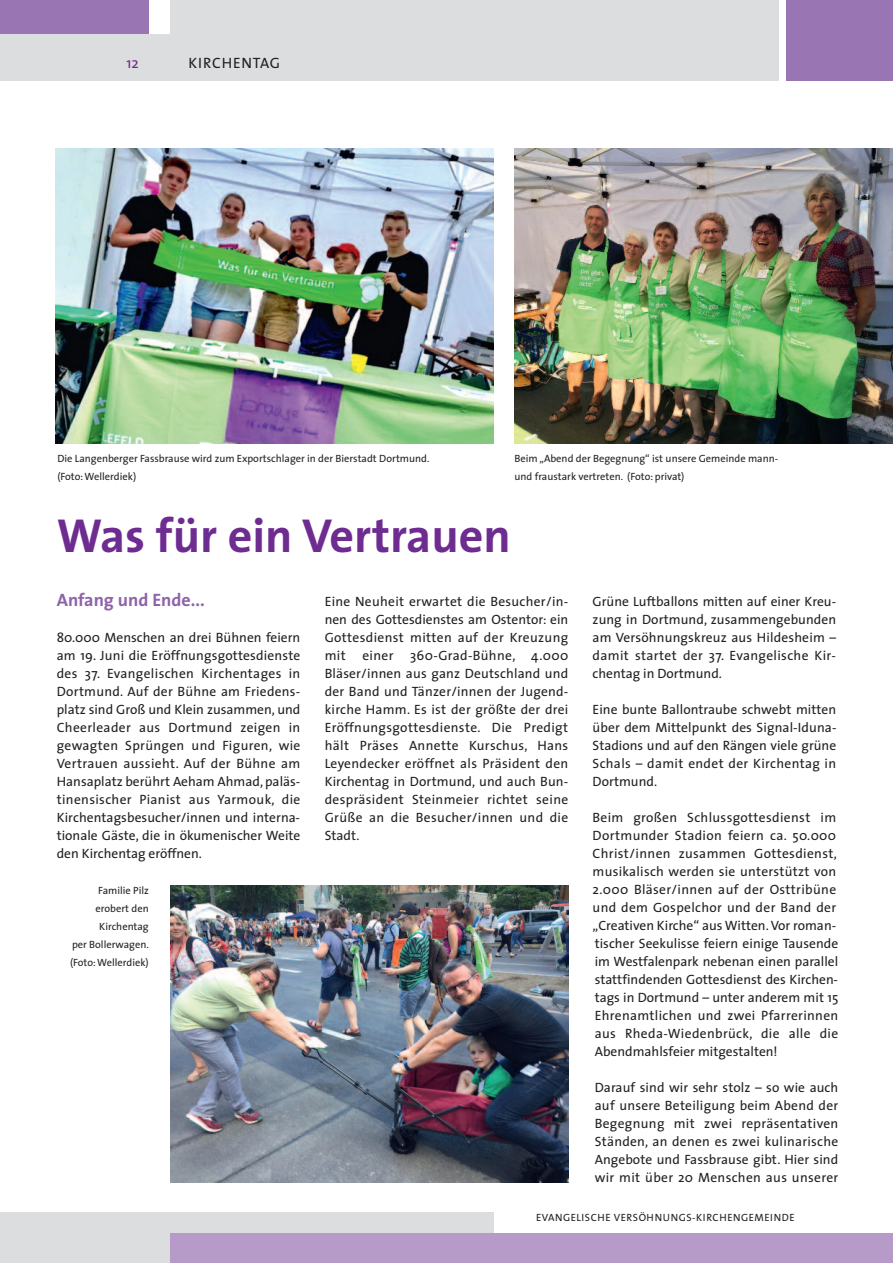
<style>
.page{position:relative;width:893px;height:1263px;background:#fff}
.page>*{position:absolute;margin:0;border:0;box-sizing:border-box;transform-origin:0 0}
.t1{font:700 48px "The Sans";color:#6e2c91}
.t2{font:700 18px "The Sans";color:#8e63aa}
.t3{font:15px "The Sans";letter-spacing:.05em;color:#231f20}
.t4{font:15px "The Sans";color:#6e2c91}
.t5{font:13.5px/18px "The Sans";letter-spacing:.005em;color:#231f20;text-align:justify}
.t6{font:10.5px/18px "The Sans";color:#231f20}
.t7{font:10.5px "The Sans";letter-spacing:.05em;color:#231f20}
</style>
<div class="page">
<img style="left:170px;top:885px;width:399px;height:297px">
<img style="left:514px;top:149px;width:379px;height:295px">
<div style="left:0;top:1212px;width:493px;height:51px;background:#dcdddf"></div>
<div style="left:170px;top:1233px;width:723px;height:30px;background:#b69bc9"></div>
<div style="left:170px;top:0;width:608px;height:81px;background:#dcdddf"></div>
<div style="left:0;top:34px;width:170px;height:47px;background:#dcdddf"></div>
<div style="left:0;top:0;width:149px;height:34px;background:#9a75b3"></div>
<div style="left:787px;top:0;width:106px;height:81px;background:#9a75b3"></div>
<img style="left:55px;top:149px;width:438px;height:295px">
<p class="t4" style="left:127px;top:57px;width:14px">12</p>
<p class="t3" style="left:189px;top:57px;width:93px">KIRCHENTAG</p>
<p class="t6" style="left:57px;top:451px;width:374px">Die Langenberger Fassbrause wird zum Exportschlager in der Bierstadt Dortmund. (Foto:Wellerdiek)</p>
<p class="t6" style="left:514px;top:451px;width:265px">Beim „Abend der Begegnung“ ist unsere Gemeinde mann&shy;und fraustark vertreten. (Foto: privat)</p>
<h1 class="t1" style="left:57px;top:517px;width:456px">Was für ein Vertrauen</h1>
<h2 class="t2" style="left:57px;top:593px;width:150px">Anfang und Ende...</h2>
<p class="t5" style="left:57px;top:630px;width:245px">80.000 Menschen an drei Bühnen feiern am 19. Juni die Eröffnungsgottesdienste des 37. Evangelischen Kirchentages in Dortmund. Auf der Bühne am Friedens&shy;platz sind Groß und Klein zusammen, und Cheerleader aus Dortmund zeigen in gewagten Sprüngen und Figuren, wie Vertrauen aussieht. Auf der Bühne am Hansaplatz berührt Aeham Ahmad, paläs&shy;tinensischer Pianist aus Yarmouk, die Kirchentagsbesucher/innen und interna&shy;tionale Gäste, die in ökumenischer Weite den Kirchentag eröffnen.</p>
<p class="t6" style="left:70px;top:883px;width:80px;text-align:right">Familie Pilz erobert den<br>Kirchentag<br>per Bollerwagen. (Foto:Wellerdiek)</p>
<p class="t5" style="left:325px;top:594px;width:245px">Eine Neuheit erwartet die Besucher/in&shy;nen des Gottesdienstes am Ostentor: ein Gottesdienst mitten auf der Kreuzung mit einer 360-Grad-Bühne, 4.000<br>Bläser/innen aus ganz Deutschland und der Band und Tänzer/innen der Jugend&shy;kirche Hamm. Es ist der größte der drei Eröffnungsgottesdienste. Die Predigt hält Präses Annette Kurschus, Hans Leyendecker eröffnet als Präsident den Kirchentag in Dortmund, und auch Bun&shy;despräsident Steinmeier richtet seine Grüße an die Besucher/innen und die Stadt.</p>
<p class="t5" style="left:593px;top:594px;width:245px">Grüne Luftballons mitten auf einer Kreu&shy;zung in Dortmund, zusammengebunden am Versöhnungskreuz aus Hildesheim – damit startet der 37. Evangelische Kir&shy;chentag in Dortmund.</p>
<p class="t5" style="left:593px;top:702px;width:245px">Eine bunte Ballontraube schwebt mitten über dem Mittelpunkt des Signal-Iduna-Stadions und auf den Rängen viele grüne Schals – damit endet der Kirchentag in Dortmund.</p>
<p class="t5" style="left:593px;top:810px;width:246px">Beim großen Schlussgottesdienst im Dortmunder Stadion feiern ca. 50.000<br>Christ/innen zusammen Gottesdienst, musikalisch werden sie unterstützt von 2.000 Bläser/innen auf der Osttribüne und dem Gospelchor und der Band der „Creativen Kirche“ aus Witten.Vor roman-</p>
<p class="t5" style="left:595px;top:936px;width:245px">tischer Seekulisse feiern einige Tausende im Westfalenpark nebenan einen parallel stattfindenden Gottesdienst des Kirchen&shy;tags in Dortmund – unter anderem mit 15<br>Ehrenamtlichen und zwei Pfarrerinnen aus Rheda-Wiedenbrück, die alle die Abendmahlsfeier mitgestalten!</p>
<p class="t5" style="left:595px;top:1080px;width:245px">Darauf sind wir sehr stolz – so wie auch auf unsere Beteiligung beim Abend der Begegnung mit zwei repräsentativen Ständen, an denen es zwei kulinarische Angebote und Fassbrause gibt. Hier sind wir mit über 20 Menschen aus unserer</p>
<p class="t7" style="left:536px;top:1214px;width:260px">EVANGELISCHE VERSÖHNUNGS-KIRCHENGEMEINDE</p>
</div>
